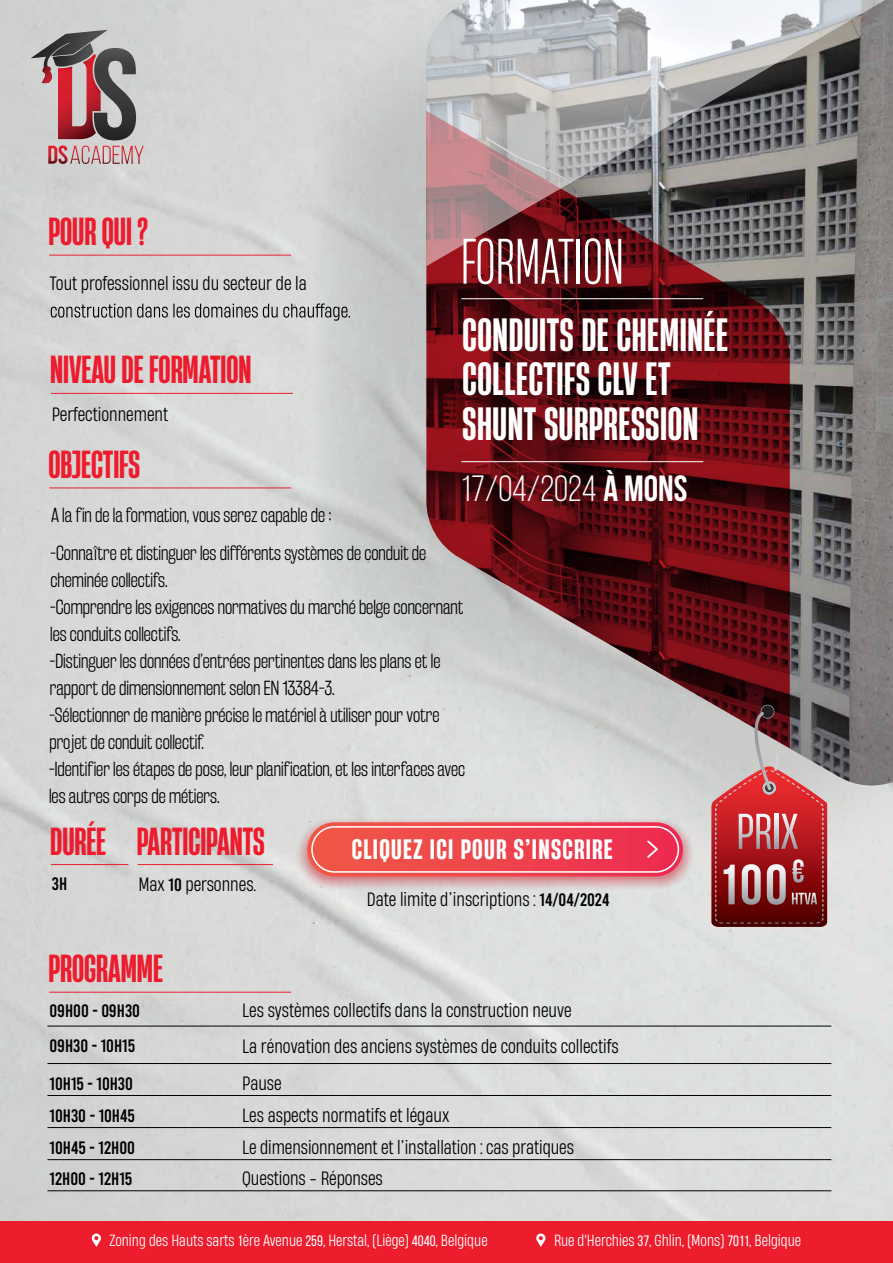
<style>
.page{position:relative;width:893px;height:1263px;background:#fff}
.page>*{position:absolute;margin:0;border:0;box-sizing:border-box;transform-origin:0 0}
.t1{font:60.45px "Heading Now Trial 33";color:#fff}
.t2{font:700 43.5px/44.4px "Heading Now Trial 36";letter-spacing:.015em;color:#fff}
.t3{font:700 36.45px "Heading Now Trial 36";color:#ee1b2d}
.t4{font:36.45px "Bebas Neue";color:#fff}
.t5{font:700 26.25px "Heading Now Trial 46";letter-spacing:.05em;color:#fff}
.t6{font:18px/27px "Rakesly Lt";color:#000001}
.t7{font:18px "Heading Now Trial 53";color:#000001}
.t8{font:18px "Bebas";color:#000001}
.t9{font:15px "Heading Now Trial 53";color:#fff}
.s1{font-weight:700}
.s2{font-family:"Bebas"}
.s3{font-family:"Bebas Neue"}
</style>
<div class="page">
<svg style="left:311px;top:0;width:582px;height:849px;background:#cfd2d0"></svg>
<img style="left:790px;top:279px;width:103px;height:509px">
<svg style="left:426px;top:279px;width:364px;height:509px;background:#784044"></svg>
<svg style="left:426px;top:0;width:467px;height:279px;background:#958788"></svg>
<hr style="left:461px;top:298px;width:242px;height:1px;background:#fff">
<hr style="left:461px;top:461px;width:242px;height:1px;background:#fff">
<svg style="left:51px;top:303px;width:299px;height:18px;background:#acadab"></svg>
<hr style="left:49px;top:255px;width:242px;height:1px;background:#eb202f">
<hr style="left:51px;top:393px;width:242px;height:1px;background:#eb202f">
<hr style="left:138px;top:864px;width:135px;height:1px;background:#eb202f">
<hr style="left:51px;top:864px;width:77px;height:1px;background:#eb202f">
<hr style="left:49px;top:488px;width:242px;height:1px;background:#eb202f">
<hr style="left:49px;top:992px;width:242px;height:1px;background:#eb202f">
<hr style="left:47px;top:1063px;width:193px;height:1px;background:#000001">
<hr style="left:240px;top:1063px;width:591px;height:1px;background:#000001">
<hr style="left:47px;top:1095px;width:193px;height:1px;background:#000001">
<hr style="left:240px;top:1095px;width:591px;height:1px;background:#000001">
<hr style="left:47px;top:1127px;width:193px;height:1px;background:#000001">
<hr style="left:240px;top:1127px;width:591px;height:1px;background:#000001">
<hr style="left:47px;top:1159px;width:193px;height:1px;background:#000001">
<hr style="left:240px;top:1159px;width:591px;height:1px;background:#000001">
<hr style="left:47px;top:1026px;width:193px;height:1px;background:#000001">
<hr style="left:240px;top:1026px;width:591px;height:1px;background:#000001">
<hr style="left:47px;top:1190px;width:193px;height:1px;background:#000001">
<hr style="left:240px;top:1190px;width:591px;height:1px;background:#000001">
<svg style="left:707px;top:705px;width:122px;height:222px;background:#a55b5d"></svg>
<div style="left:0;top:1221px;width:893px;height:42px;background:#ed1d2e"></div>
<svg style="left:91px;top:1233px;width:10px;height:14px"></svg>
<svg style="left:536px;top:1233px;width:10px;height:14px"></svg>
<svg style="left:31px;top:30px;width:113px;height:134px;background:#a78d8f"></svg>
<svg style="left:296px;top:817px;width:399px;height:74px;background:#e8747a"></svg>
<h3 class="t3" style="left:48px;top:206px;width:101px">POUR QUI ?</h3>
<p class="t7" style="left:50px;top:272px;width:258px">Tout professionnel issu du secteur de la</p>
<h3 class="t3" style="left:50px;top:344px;width:203px">NIVEAU DE FORMATION</h3>
<p class="t7" style="left:52px;top:402px;width:118px">Perfectionnement</p>
<h3 class="t3" style="left:48px;top:439px;width:93px">OBJECTIFS</h3>
<h1 class="t1" style="left:460px;top:221px;width:165px">FORMATION</h1>
<h2 class="t2" style="left:463px;top:311px;width:267px">CONDUITS DE CHEMINÉE<br>COLLECTIFS CLV ET<br>SHUNT SURPRESSION</h2>
<h3 class="t4" style="left:461px;top:468px;width:228px">17/04/2024 <span class="s1">À MONS</span></h3>
<p class="t6" style="left:51px;top:496px;width:377px;line-height:38.2px">A la fin de la formation, vous serez capable de :<br>-Connaître et distinguer les différents systèmes de conduit de</p>
<p class="t6" style="left:49px;top:567px;width:418px">cheminée collectifs.<br>-Comprendre les exigences normatives du marché belge concernant les conduits collectifs.<br>-Distinguer les données d’entrées pertinentes dans les plans et le rapport de dimensionnement selon EN 13384-3.<br>-Sélectionner de manière précise le matériel à utiliser pour votre projet de conduit collectif.<br>-Identifier les étapes de pose, leur planification, et les interfaces avec les autres corps de métiers.</p>
<h3 class="t3" style="left:50px;top:816px;width:58px">DURÉE</h3>
<p class="t8" style="left:52px;top:874px;width:17px">3H</p>
<h3 class="t3" style="left:137px;top:816px;width:129px">PARTICIPANTS</h3>
<p class="t7" style="left:138px;top:872px;width:119px">Max <span class="s2">10</span> personnes.</p>
<h3 class="t3" style="left:48px;top:943px;width:116px">PROGRAMME</h3>
<h3 class="t5" style="left:352px;top:831px;width:263px">CLIQUEZ ICI POUR S’INSCRIRE</h3>
<p class="t7" style="left:367px;top:887px;width:244px">Date limite d’inscriptions : <span class="s2">14/04/2024</span></p>
<p class="t8" style="left:50px;top:1001px;width:92px">09H00 - 09H30</p>
<p class="t7" style="left:242px;top:998px;width:331px">Les systèmes collectifs dans la construction neuve</p>
<p class="t8" style="left:50px;top:1037px;width:87px">09H30 - 10H15</p>
<p class="t7" style="left:242px;top:1034px;width:378px">La rénovation des anciens systèmes de conduits collectifs</p>
<p class="t8" style="left:50px;top:1074px;width:85px">10H15 - 10H30</p>
<p class="t7" style="left:242px;top:1071px;width:41px">Pause</p>
<p class="t8" style="left:50px;top:1106px;width:87px">10H30 - 10H45</p>
<p class="t7" style="left:242px;top:1103px;width:209px">Les aspects normatifs et légaux</p>
<p class="t8" style="left:50px;top:1138px;width:87px">10H45 - 12H00</p>
<p class="t7" style="left:242px;top:1135px;width:333px">Le dimensionnement et l’installation : cas pratiques</p>
<p class="t8" style="left:50px;top:1169px;width:84px">12H00 - 12H15</p>
<p class="t7" style="left:242px;top:1166px;width:142px">Questions - Réponses</p>
<p class="t9" style="left:110px;top:1230px;width:380px">Zoning des Hauts sarts <span class="s3">1</span>ère Avenue <span class="s3">259</span>, Herstal, (Liège) <span class="s3">4040</span>, Belgique</p>
<p class="t9" style="left:554px;top:1230px;width:249px">Rue d'Herchies <span class="s3">37</span>, Ghlin, (Mons) <span class="s3">7011</span>, Belgique</p>
</div>
